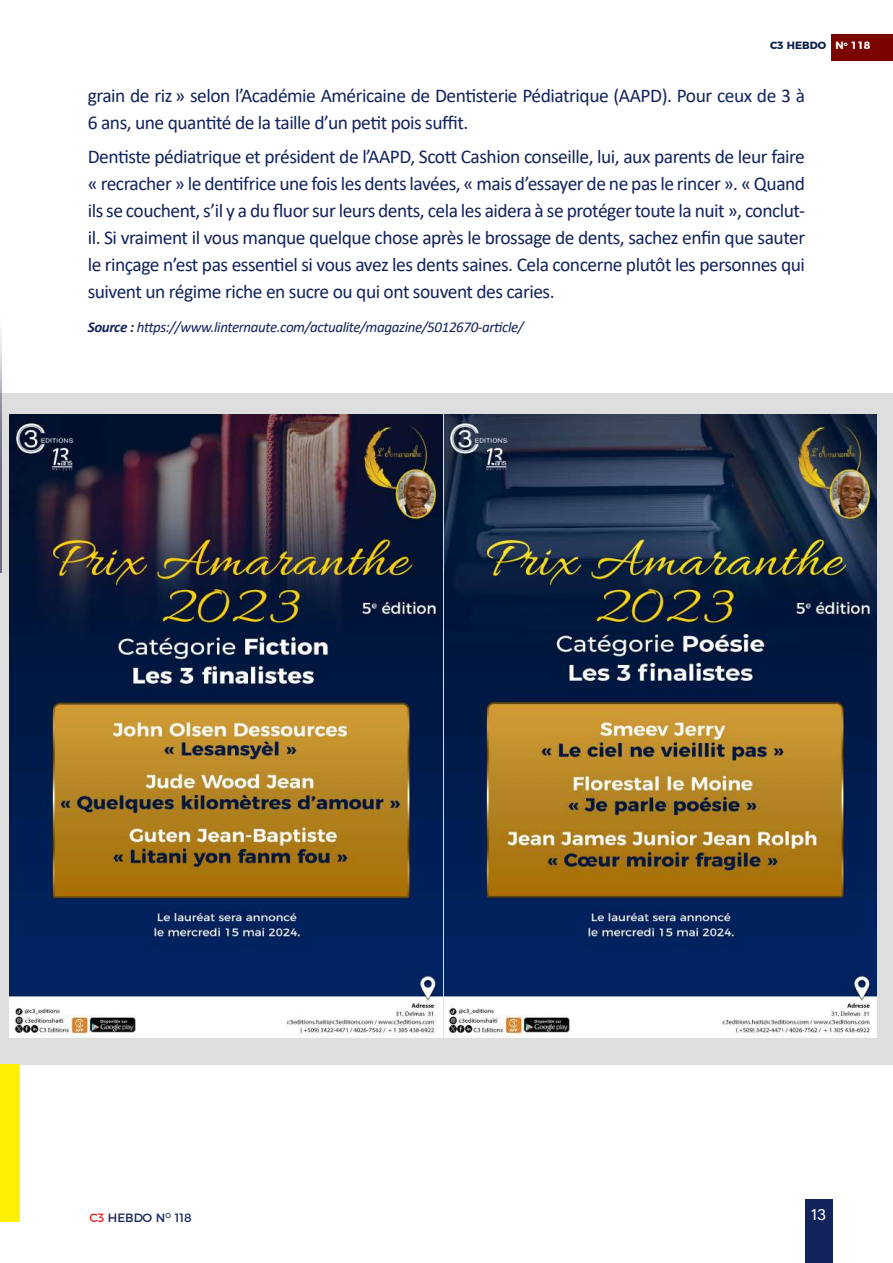
<style>
.page{position:relative;width:893px;height:1263px;background:#fff}
.page>*{position:absolute;margin:0;border:0;box-sizing:border-box;transform-origin:0 0}
.t1{font:19.5px/27px "Calibri";letter-spacing:-.025em;color:#13235c}
.t2{font:16.5px "Acumin Pro";color:#fff}
.t3{font:italic 15px "Calibri";letter-spacing:-.025em;color:#13235c}
.t4{font:12px "Montserrat";color:#13235c}
.t5{font:700 10.5px "Montserrat";color:#0e2049}
.s1{color:#fff}
.s2{font-weight:700}
.s3{color:#e12020}
.s4{color:#142768}
</style>
<div class="page">
<div style="left:831px;top:34px;width:62px;height:26px;background:#790400"></div>
<div style="left:805px;top:1199px;width:27px;height:64px;background:#13235c"></div>
<div style="left:0;top:393px;width:893px;height:672px;background:#dedede"></div>
<hr style="left:0;top:314px;width:2px;height:258px;background:#0c0c3d">
<div style="left:0;top:1064px;width:20px;height:158px;background:#fff101"></div>
<img style="left:10px;top:415px;width:432px;height:623px">
<img style="left:444px;top:415px;width:432px;height:623px">
<p class="t5" style="left:770px;top:37px;width:102px">C3 HEBDO <span class="s1">N</span><sup>o</sup> <span class="s1">118</span></p>
<p class="t1" style="left:88px;top:82px;width:719px">grain de riz » selon l’Académie Américaine de Dentisterie Pédiatrique (AAPD). Pour ceux de 3 à<br>6 ans, une quantité de la taille d’un petit pois suffit.</p>
<p class="t1" style="left:88px;top:143px;width:719px;text-align:justify">Dentiste pédiatrique et président de l’AAPD, Scott Cashion conseille, lui, aux parents de leur faire « recracher » le dentifrice une fois les dents lavées, « mais d’essayer de ne pas le rincer ». « Quand ils se couchent, s’il y a du fluor sur leurs dents, cela les aidera à se protéger toute la nuit », conclut&shy;il. Si vraiment il vous manque quelque chose après le brossage de dents, sachez enfin que sauter le rinçage n’est pas essentiel si vous avez les dents saines. Cela concerne plutôt les personnes qui suivent un régime riche en sucre ou qui ont souvent des caries.</p>
<p class="t3" style="left:88px;top:316px;width:437px"><span class="s2">Source :</span> https://www.linternaute.com/actualite/magazine/5012670-article/</p>
<p class="t4" style="left:89px;top:1208px;width:104px"><span class="s3">C3</span> HEBDO <span class="s4">N</span><sup>O</sup> <span class="s4">118</span></p>
<p class="t2" style="left:811px;top:1203px;width:16px">13</p>
</div>
